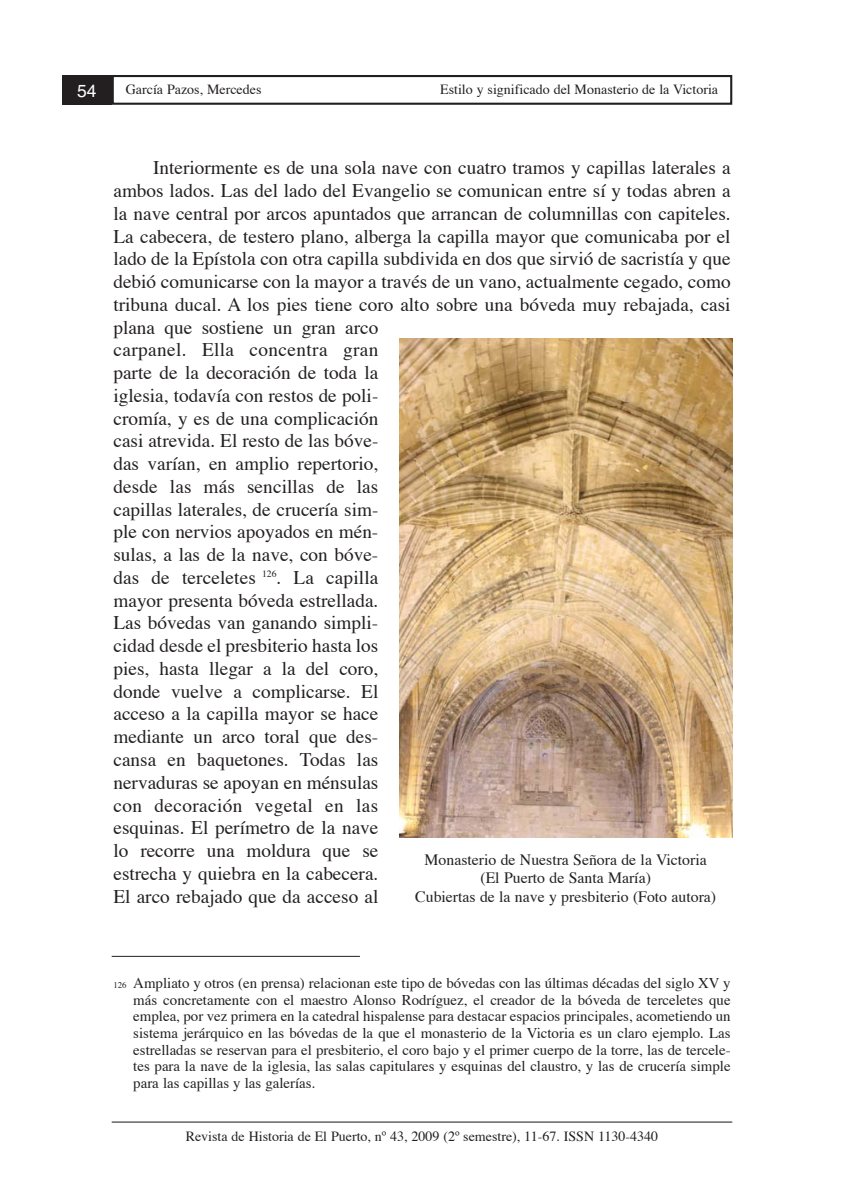
<style>
.page{position:relative;width:844px;height:1191px;background:#fff}
.page>*{position:absolute;margin:0;border:0;box-sizing:border-box;transform-origin:0 0}
.t1{font:19.25px/22.8px "Times";color:#231f20}
.t2{font:17.5px "Helvetica";color:#fff}
.t3{font:15.75px/18.9px "Times";color:#231f20;text-align:center}
.t4{font:14.88px/16.6px "Times";color:#231f20;text-align:justify}
.t5{font:14px "Times";color:#231f20}
.s1{font-size:8.75px}
</style>
<div class="page">
<hr style="left:112px;top:1121px;width:620px;height:1px;background:#231f20">
<hr style="left:112px;top:956px;width:248px;height:1px;background:#231f20">
<img style="left:399px;top:338px;width:333px;height:499px">
<div style="left:112px;top:75px;width:620px;height:30px;border:2px solid #231f20"></div>
<div style="left:62px;top:75px;width:50px;height:30px;background:#231f20"></div>
<p class="t2" style="left:77px;top:84px;width:21px">54</p>
<p class="t5" style="left:126px;top:83px;width:137px">García Pazos, Mercedes</p>
<p class="t5" style="left:440px;top:83px;width:279px">Estilo y significado del Monasterio de la Victoria</p>
<p class="t1" style="left:113px;top:158px;width:618px;text-indent:40px">Interiormente es de una sola nave con cuatro tramos y capillas laterales a ambos lados. Las del lado del Evangelio se comunican entre sí y todas abren a la nave central por arcos apuntados que arrancan de columnillas con capiteles.<br>La cabecera, de testero plano, alberga la capilla mayor que comunicaba por el lado de la Epístola con otra capilla subdivida en dos que sirvió de sacristía y que debió comunicarse con la mayor a través de un vano, actualmente cegado, como tribuna ducal. A los pies tiene coro alto sobre una bóveda muy rebajada, casi plana que sostiene un gran arco<br>carpanel. Ella concentra gran<br>parte de la decoración de toda la<br>iglesia, todavía con restos de poli-<br>cromía, y es de una complicación<br>casi atrevida. El resto de las bóve-<br>das varían, en amplio repertorio,<br>desde las más sencillas de las<br>capillas laterales, de crucería sim-<br>ple con nervios apoyados en mén-<br>sulas, a las de la nave, con bóve-<br>das de terceletes <sup>126</sup>. La capilla<br>mayor presenta bóveda estrellada.<br>Las bóvedas van ganando simpli-<br>cidad desde el presbiterio hasta los<br>pies, hasta llegar a la del coro,<br>donde vuelve a complicarse. El<br>acceso a la capilla mayor se hace<br>mediante un arco toral que des-<br>cansa en baquetones. Todas las<br>nervaduras se apoyan en ménsulas<br>con decoración vegetal en las<br>esquinas. El perímetro de la nave<br>lo recorre una moldura que se<br>estrecha y quiebra en la cabecera.<br>El arco rebajado que da acceso al</p>
<p class="t3" style="left:415px;top:851px;width:302px">Monasterio de Nuestra Señora de la Victoria (El Puerto de Santa María)<br>Cubiertas de la nave y presbiterio (Foto autora)</p>
<p class="t4" style="left:133px;top:976px;width:598px;text-indent:-20px"><span class="s1">126</span> Ampliato y otros (en prensa) relacionan este tipo de bóvedas con las últimas décadas del siglo XV y más concretamente con el maestro Alonso Rodríguez, el creador de la bóveda de terceletes que emplea, por vez primera en la catedral hispalense para destacar espacios principales, acometiendo un sistema jerárquico en las bóvedas de la que el monasterio de la Victoria es un claro ejemplo. Las estrelladas se reservan para el presbiterio, el coro bajo y el primer cuerpo de la torre, las de tercele&shy;tes para la nave de la iglesia, las salas capitulares y esquinas del claustro, y las de crucería simple para las capillas y las galerías.</p>
<p class="t5" style="left:186px;top:1130px;width:474px">Revista de Historia de El Puerto, nº 43, 2009 (2º semestre), 11-67. ISSN 1130-4340</p>
</div>
